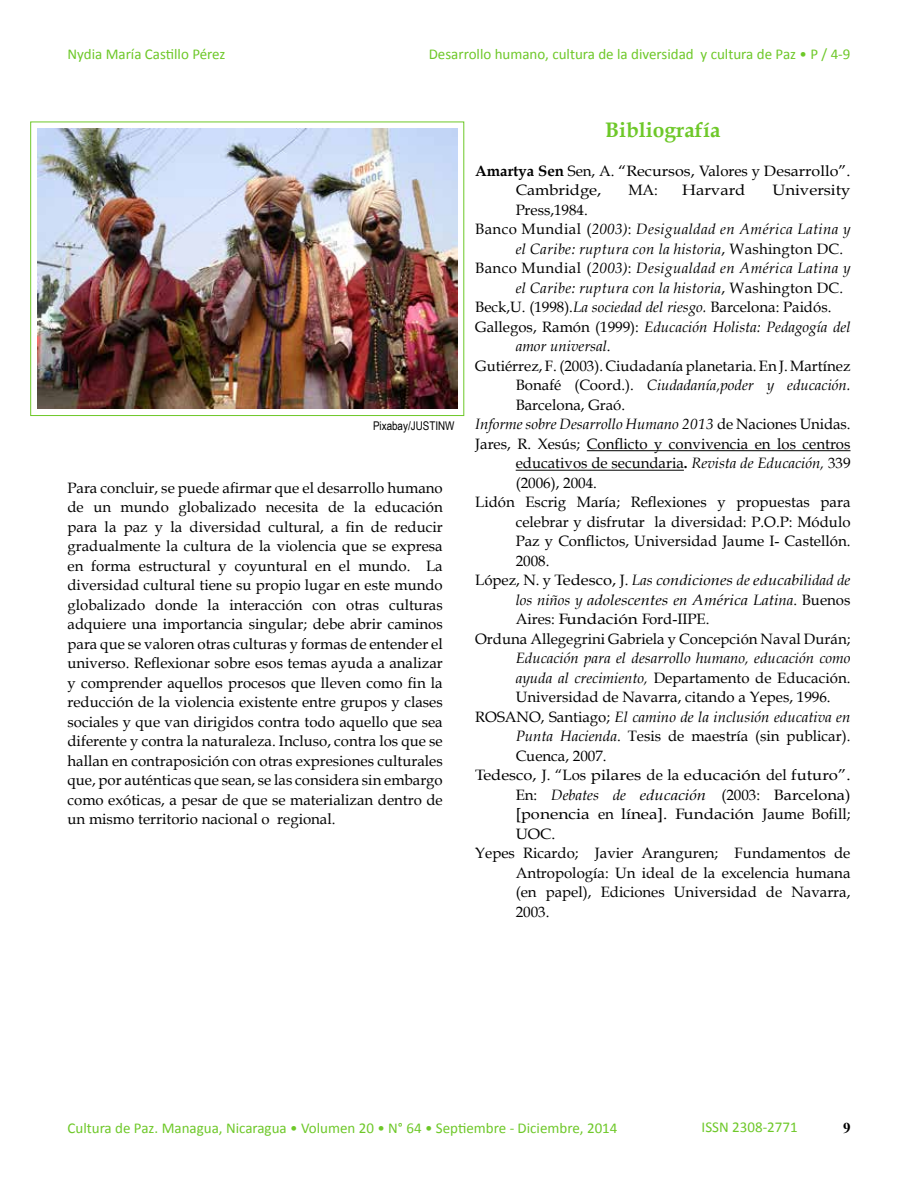
<style>
.page{position:relative;width:918px;height:1188px;background:#fff}
.page>*{position:absolute;margin:0;border:0;box-sizing:border-box;transform-origin:0 0}
.t1{font:700 21px "Book Antiqua";color:#6ec829}
.t2{font:15px/19.5px "Book Antiqua";color:#000;text-align:justify}
.t3{font:italic 15px "Book Antiqua";color:#000}
.t4{font:italic 15px "Book Antiqua";letter-spacing:.025em;color:#000}
.t5{font:15px "Calibri";color:#6ec829}
.t6{font:15px "Book Antiqua";color:#000;scale:1.1 1}
.t7{font:15px "Book Antiqua";color:#000;scale:1.09 1}
.t8{font:15px "Book Antiqua";color:#000;scale:1.11 1}
.t9{font:15px "Book Antiqua";color:#000;scale:1.05 1}
.t10{font:700 15px "Times New Roman";color:#000}
.t11{font:12px "Arial Narrow";color:#000}
.s1{font-weight:700}
.s2{font-style:normal}
.s3{font-style:italic}
</style>
<div class="page">
<hr style="left:587px;top:450px;width:263px;height:1px;background:#000">
<hr style="left:516px;top:470px;width:168px;height:1px;background:#000">
<img style="left:37px;top:129px;width:420px;height:280px">
<div style="left:30px;top:121px;width:434px;height:295px;border:1px solid #6ec829"></div>
<p class="t5" style="left:68px;top:44px;width:160px">Nydia María Castillo Pérez</p>
<p class="t5" style="left:429px;top:44px;width:423px">Desarrollo humano, cultura de la diversidad y cultura de Paz • P / 4-9</p>
<p class="t11" style="left:373px;top:417px;width:83px">Pixabay/JUSTINW</p>
<p class="t2" style="left:68px;top:477px;width:377px">Para concluir, se puede afirmar que el desarrollo humano de un mundo globalizado necesita de la educación para la paz y la diversidad cultural, a fin de reducir gradualmente la cultura de la violencia que se expresa en forma estructural y coyuntural en el mundo. La diversidad cultural tiene su propio lugar en este mundo globalizado donde la interacción con otras culturas adquiere una importancia singular; debe abrir caminos para que se valoren otras culturas y formas de entender el universo. Reflexionar sobre esos temas ayuda a analizar y comprender aquellos procesos que lleven como fin la reducción de la violencia existente entre grupos y clases sociales y que van dirigidos contra todo aquello que sea diferente y contra la naturaleza. Incluso, contra los que se hallan en contraposición con otras expresiones culturales que, por auténticas que sean, se las considera sin embargo como exóticas, a pesar de que se materializan dentro de un mismo territorio nacional o regional.</p>
<h1 class="t1" style="left:605px;top:115px;width:117px">Bibliografía</h1>
<p class="t2" style="left:516px;top:161px;width:336px;text-indent:-41px"><span class="s1">Amartya Sen</span> Sen, A. “Recursos, Valores y Desarrollo”.<br>Cambridge,</p>
<p class="t2" style="left:628px;top:180px;width:31px">MA:</p>
<p class="t8" style="left:682px;top:180px;width:58px">Harvard</p>
<p class="t8" style="left:772px;top:180px;width:72px">University</p>
<p class="t2" style="left:516px;top:200px;width:74px">Press,1984.</p>
<p class="t4" style="left:475px;top:219px;width:377px"><span class="s2">Banco Mundial (</span>2003)<span class="s2">:</span> Desigualdad en América Latina y</p>
<p class="t4" style="left:516px;top:238px;width:329px">el Caribe: ruptura con la historia<span class="s2">, Washington DC.</span></p>
<p class="t4" style="left:475px;top:258px;width:377px"><span class="s2">Banco Mundial (</span>2003)<span class="s2">:</span> Desigualdad en América Latina y</p>
<p class="t4" style="left:516px;top:277px;width:329px">el Caribe: ruptura con la historia<span class="s2">, Washington DC.</span></p>
<p class="t2" style="left:475px;top:297px;width:358px">Beck,U. (1998).<span class="s3">La sociedad del riesgo.</span> Barcelona: Paidós.</p>
<p class="t3" style="left:475px;top:316px;width:377px"><span class="s2">Gallegos, Ramón (1999):</span> Educación Holista: Pedagogía del</p>
<p class="t3" style="left:516px;top:336px;width:96px">amor universal<span class="s2">.</span></p>
<p class="t2" style="left:475px;top:356px;width:377px">Gutiérrez, F. (2003). Ciudadanía planetaria. En J. Martínez</p>
<p class="t3" style="left:516px;top:375px;width:336px"><span class="s2">Bonafé (Coord.).</span> Ciudadanía,poder y educación.</p>
<p class="t2" style="left:516px;top:395px;width:111px">Barcelona, Graó.</p>
<p class="t3" style="left:475px;top:414px;width:377px">Informe sobre Desarrollo Humano 2013 <span class="s2">de Naciones Unidas.</span></p>
<p class="t2" style="left:475px;top:434px;width:377px">Jares, R. Xesús; Conflicto y convivencia en los centros</p>
<p class="t2" style="left:516px;top:453px;width:336px">educativos de secundaria<span class="s1">.</span> <span class="s3">Revista de Educación,</span> 339</p>
<p class="t2" style="left:516px;top:473px;width:83px">(2006), 2004.</p>
<p class="t2" style="left:475px;top:492px;width:377px">Lidón Escrig María; Reflexiones y propuestas para</p>
<p class="t2" style="left:516px;top:512px;width:336px">celebrar y disfrutar la diversidad: P.O.P: Módulo</p>
<p class="t2" style="left:516px;top:531px;width:336px">Paz y Conflictos, Universidad Jaume I- Castellón.</p>
<p class="t2" style="left:516px;top:551px;width:35px">2008.</p>
<p class="t3" style="left:475px;top:570px;width:377px"><span class="s2">López, N. y Tedesco, J.</span> Las condiciones de educabilidad de</p>
<p class="t3" style="left:516px;top:589px;width:336px">los niños y adolescentes en América Latina<span class="s2">. Buenos</span></p>
<p class="t2" style="left:516px;top:609px;width:195px">Aires: Fundación Ford-IIPE.</p>
<p class="t2" style="left:475px;top:629px;width:377px">Orduna Allegegrini Gabriela y Concepción Naval Durán;</p>
<p class="t3" style="left:516px;top:648px;width:336px">Educación para el desarrollo humano, educación como</p>
<p class="t2" style="left:516px;top:668px;width:336px"><span class="s3">ayuda al crecimiento,</span> Departamento de Educación.</p>
<p class="t2" style="left:516px;top:687px;width:317px">Universidad de Navarra, citando a Yepes, 1996.</p>
<p class="t3" style="left:475px;top:706px;width:377px"><span class="s2">ROSANO, Santiago;</span> El camino de la inclusión educativa en</p>
<p class="t2" style="left:516px;top:726px;width:336px"><span class="s3">Punta Hacienda</span>. Tesis de maestría (sin publicar).</p>
<p class="t2" style="left:516px;top:746px;width:93px">Cuenca, 2007.</p>
<p class="t6" style="left:475px;top:765px;width:343px">Tedesco, J. “Los pilares de la educación del futuro”.</p>
<p class="t2" style="left:516px;top:785px;width:336px">En: <span class="s3">Debates de educación</span> (2003: Barcelona)</p>
<p class="t7" style="left:516px;top:804px;width:309px">[ponencia en línea]. Fundación Jaume Bofill;</p>
<p class="t9" style="left:516px;top:823px;width:39px">UOC.</p>
<p class="t2" style="left:475px;top:843px;width:377px">Yepes Ricardo; Javier Aranguren; Fundamentos de</p>
<p class="t2" style="left:516px;top:863px;width:336px">Antropología: Un ideal de la excelencia humana</p>
<p class="t2" style="left:516px;top:882px;width:336px">(en papel), Ediciones Universidad de Navarra,</p>
<p class="t2" style="left:516px;top:902px;width:35px">2003.</p>
<p class="t5" style="left:68px;top:1118px;width:551px">Cultura de Paz. Managua, Nicaragua • Volumen 20 • N° 64 • Septiembre - Diciembre, 2014</p>
<p class="t5" style="left:702px;top:1118px;width:98px">ISSN 2308-2771</p>
<p class="t10" style="left:843px;top:1117px;width:9px">9</p>
</div>
